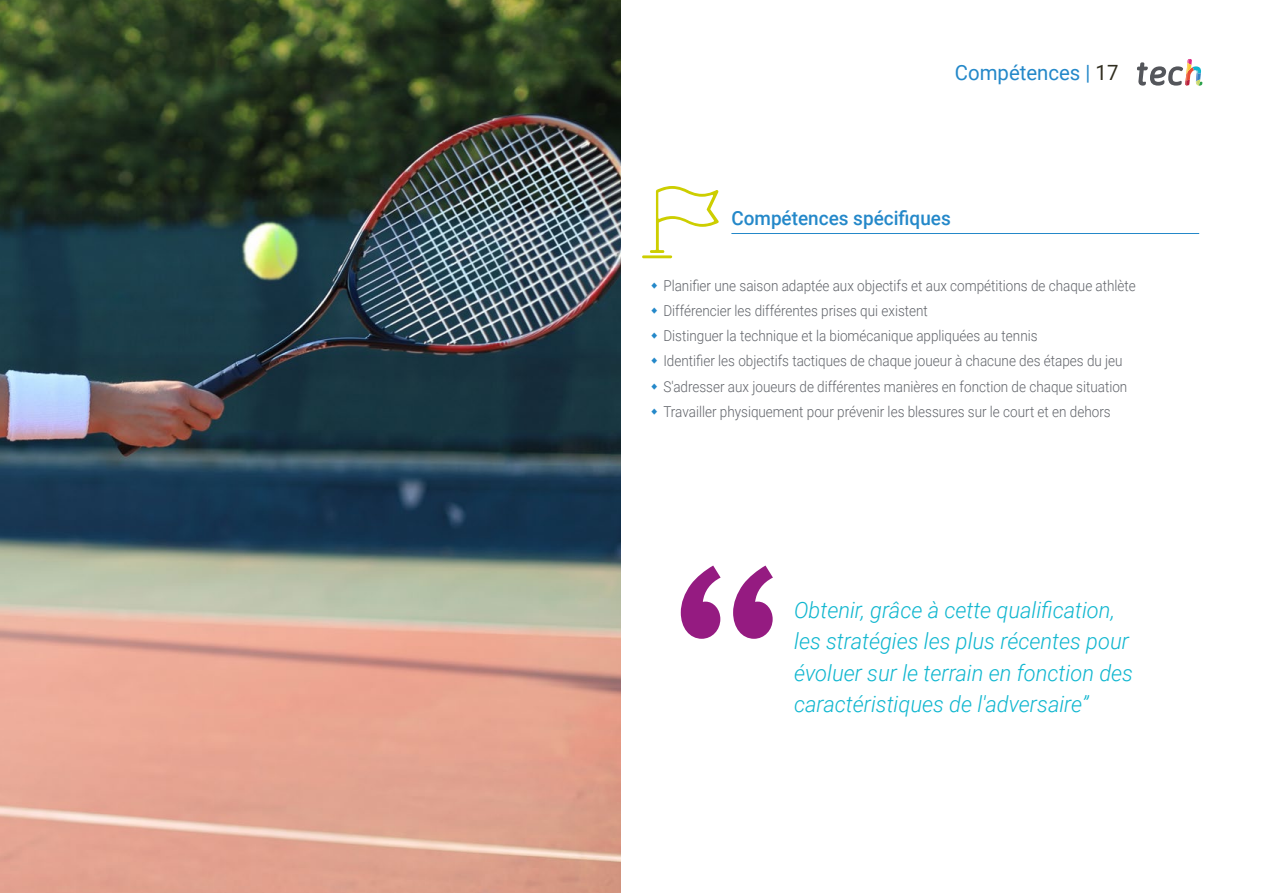
<style>
.page{position:relative;width:1263px;height:893px;background:#fff}
.page>*{position:absolute;margin:0;border:0;box-sizing:border-box;transform-origin:0 0}
.t1{font:italic 300 22.5px/31.5px "Roboto";color:#0fb6cf}
.t2{font:21px "Roboto";color:#2488c9}
.t3{font:500 19.5px "Roboto";color:#2488c9}
.t4{font:300 15px/25.2px "Roboto";color:#61646a;scale:.9 1}
.s1{color:#312e20}
</style>
<div class="page">
<img style="left:0;top:0;width:621px;height:893px">
<svg style="left:681px;top:566px;width:92px;height:73px"></svg>
<hr style="left:731px;top:233px;width:468px;height:1px;background:#2488c9">
<hr style="left:642px;top:255px;width:30px;height:3px;background:#cdce00">
<svg style="left:650px;top:186px;width:69px;height:67px"></svg>
<svg style="left:1137px;top:59px;width:65px;height:27px"></svg>
<h2 class="t2" style="left:955px;top:57px;width:165px">Compétences | <span class="s1">17</span></h2>
<h3 class="t3" style="left:731px;top:205px;width:221px">Compétences spécifiques</h3>
<p class="t4" style="left:663px;top:272px;width:526px">Planifier une saison adaptée aux objectifs et aux compétitions de chaque athlète Différencier les différentes prises qui existent<br>Distinguer la technique et la biomécanique appliquées au tennis<br>Identifier les objectifs tactiques de chaque joueur à chacune des étapes du jeu S'adresser aux joueurs de différentes manières en fonction de chaque situation Travailler physiquement pour prévenir les blessures sur le court et en dehors</p>
<h1 class="t1" style="left:794px;top:593px;width:340px">Obtenir, grâce à cette qualification, les stratégies les plus récentes pour évoluer sur le terrain en fonction des caractéristiques de l'adversaire”</h1>
</div>
